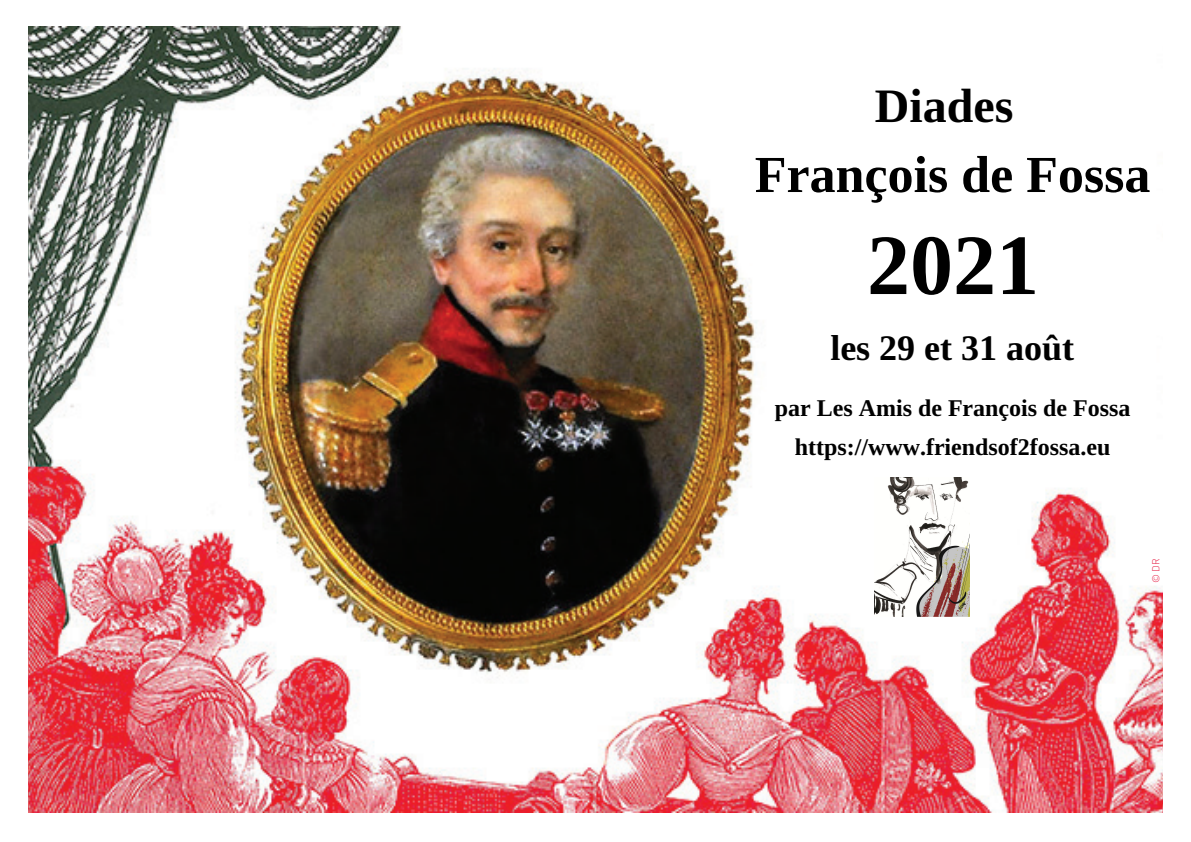
<style>
.page{position:relative;width:1191px;height:842px;background:#fff}
.page>*{position:absolute;margin:0;border:0;box-sizing:border-box;transform-origin:0 0}
.t1{font:700 86px "Liberation Serif";color:#000}
.t2{font:700 52px "Liberation Serif";letter-spacing:.005em;color:#000}
.t3{font:700 48px "Liberation Serif";letter-spacing:.005em;color:#000}
.t4{font:700 36px "Liberation Serif";letter-spacing:.005em;color:#000}
.t5{font:700 24px/39px "Liberation Serif";letter-spacing:.005em;color:#000;text-align:center}
.t6{font:300 10px "DIN";color:#e62146}
</style>
<div class="page">
<img style="left:28px;top:27px;width:1134px;height:785px">
<img style="left:874px;top:477px;width:95px;height:139px">
<h3 class="t3" style="left:874px;top:79px;width:140px">Diades</h3>
<h2 class="t2" style="left:754px;top:146px;width:397px">François de Fossa</h2>
<h1 class="t1" style="left:867px;top:217px;width:173px">2021</h1>
<h3 class="t4" style="left:830px;top:328px;width:245px">les 29 et 31 août</h3>
<p class="t5" style="left:774px;top:388px;width:357px">par Les Amis de François de Fossa https://www.friendsof2fossa.eu</p>
<p class="t6" style="left:1149px;top:583px;width:26px;rotate:-90deg">© DR</p>
</div>
